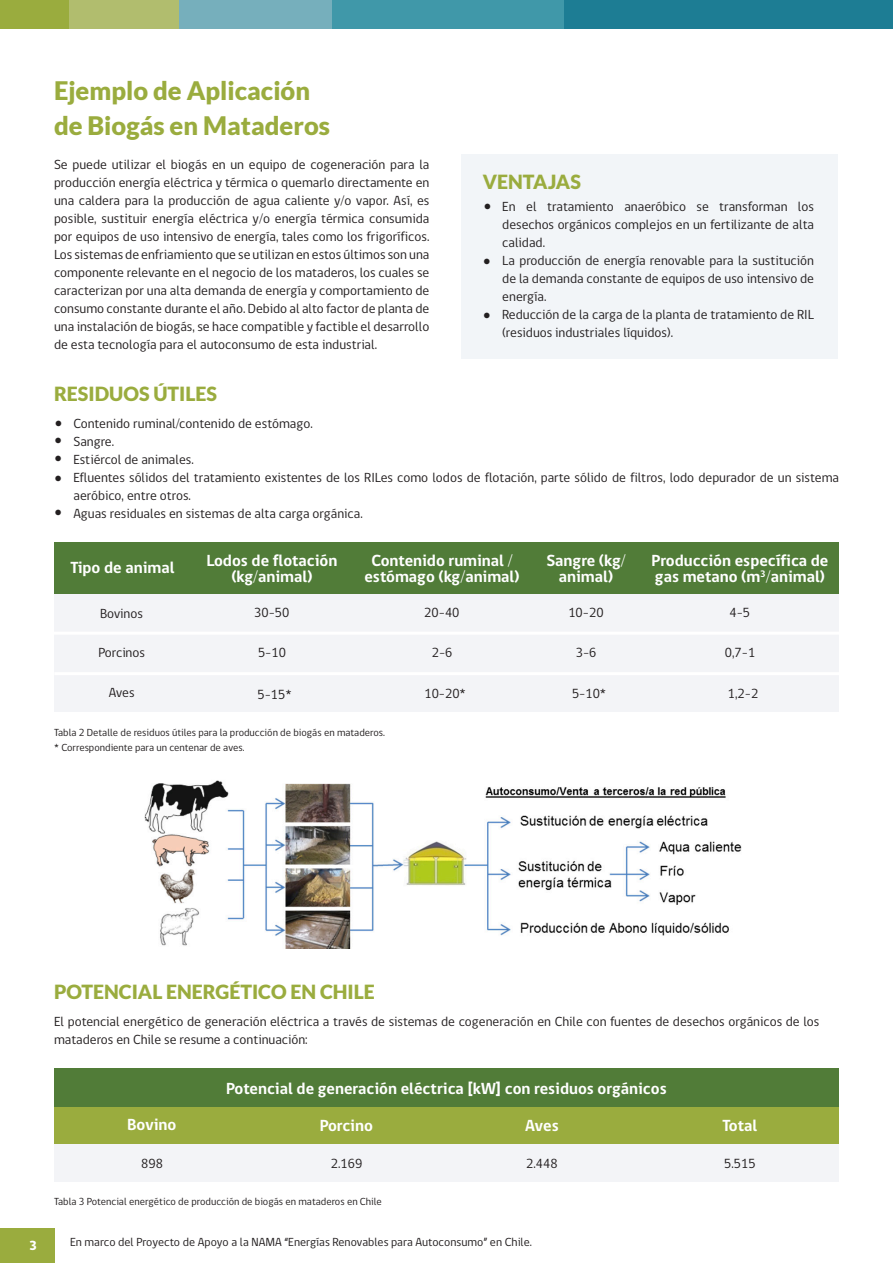
<style>
.page{position:relative;width:893px;height:1263px;background:#fff}
.page>*{position:absolute;margin:0;border:0;box-sizing:border-box;transform-origin:0 0}
.t1{font:900 25.5px/34.5px "Lato";color:#9aac3e}
.t2{font:21px "Minion Pro";color:#231f20}
.t3{font:900 19.5px "Lato";color:#9aac3e}
.t4{font:700 16.5px/16.5px "gob CL";color:#fff;text-align:center}
.t5{font:13.5px/18px "gob CL";color:#231f20;text-align:justify}
.t6{font:800 13.5px "gob CL";color:#fff}
.t7{font:12px "gob CL";color:#231f20}
.t8{font:10.5px "gob CL";color:#231f20}
</style>
<div class="page">
<div style="left:462px;top:154px;width:376px;height:204px;background:#f2f5f8"></div>
<div style="left:564px;top:0;width:329px;height:28px;background:#1d7d94"></div>
<div style="left:0;top:0;width:69px;height:28px;background:#9aac3e"></div>
<div style="left:179px;top:0;width:153px;height:28px;background:#76afbc"></div>
<div style="left:332px;top:0;width:232px;height:28px;background:#4098a9"></div>
<div style="left:69px;top:0;width:110px;height:28px;background:#b1bd6e"></div>
<div style="left:0;top:1228px;width:54px;height:35px;background:#9aac3e"></div>
<div style="left:54px;top:542px;width:785px;height:53px;background:#517c38"></div>
<div style="left:54px;top:594px;width:785px;height:118px;background:#f3f4f7"></div>
<hr style="left:54px;top:632px;width:799px;height:3px;background:#fff">
<hr style="left:54px;top:672px;width:799px;height:3px;background:#fff">
<div style="left:54px;top:1106px;width:785px;height:39px;background:#9aac3e"></div>
<div style="left:54px;top:1144px;width:785px;height:38px;background:#f3f4f7"></div>
<div style="left:54px;top:1068px;width:785px;height:39px;background:#517c38"></div>
<img style="left:145px;top:780px;width:597px;height:168px">
<p class="t1" style="left:54px;top:73px;width:278px">Ejemplo de Aplicación de Biogás en Mataderos</p>
<p class="t5" style="left:54px;top:155px;width:377px">Se puede utilizar el biogás en un equipo de cogeneración para la producción energía eléctrica y térmica o quemarlo directamente en una caldera para la producción de agua caliente y/o vapor. Así, es posible, sustituir energía eléctrica y/o energía térmica consumida por equipos de uso intensivo de energía, tales como los frigoríficos.<br>Los sistemas de enfriamiento que se utilizan en estos últimos son una componente relevante en el negocio de los mataderos, los cuales se caracterizan por una alta demanda de energía y comportamiento de consumo constante durante el año. Debido al alto factor de planta de una instalación de biogás, se hace compatible y factible el desarrollo de esta tecnología para el autoconsumo de esta industrial.</p>
<p class="t3" style="left:483px;top:170px;width:100px">VENTAJAS</p>
<p class="t5" style="left:502px;top:198px;width:313px">En el tratamiento anaeróbico se transforman los desechos orgánicos complejos en un fertilizante de alta calidad.</p>
<p class="t5" style="left:502px;top:252px;width:313px">La producción de energía renovable para la sustitución de la demanda constante de equipos de uso intensivo de energía.</p>
<p class="t5" style="left:502px;top:306px;width:313px">Reducción de la carga de la planta de tratamiento de RIL (residuos industriales líquidos).</p>
<p class="t2" style="left:483px;top:190px;width:10px">•</p>
<p class="t2" style="left:483px;top:245px;width:10px">•</p>
<p class="t2" style="left:483px;top:299px;width:10px">•</p>
<p class="t3" style="left:54px;top:382px;width:165px">RESIDUOS ÚTILES</p>
<p class="t5" style="left:73px;top:414px;width:241px">Contenido ruminal/contenido de estómago.</p>
<p class="t5" style="left:73px;top:432px;width:42px">Sangre.</p>
<p class="t5" style="left:73px;top:450px;width:122px">Estiércol de animales.</p>
<p class="t5" style="left:73px;top:468px;width:767px">Efluentes sólidos del tratamiento existentes de los RILes como lodos de flotación, parte sólido de filtros, lodo depurador de un sistema aeróbico, entre otros.</p>
<p class="t5" style="left:73px;top:504px;width:291px">Aguas residuales en sistemas de alta carga orgánica.</p>
<p class="t2" style="left:55px;top:407px;width:10px">•</p>
<p class="t2" style="left:54px;top:442px;width:10px">•</p>
<p class="t2" style="left:54px;top:424px;width:10px">•</p>
<p class="t2" style="left:54px;top:462px;width:10px">•</p>
<p class="t2" style="left:54px;top:496px;width:10px">•</p>
<p class="t4" style="left:71px;top:560px;width:105px">Tipo de animal</p>
<p class="t4" style="left:206px;top:552px;width:132px">Lodos de flotación (kg/animal)</p>
<p class="t5" style="left:100px;top:604px;width:44px">Bovinos</p>
<p class="t5" style="left:254px;top:604px;width:37px">30-50</p>
<p class="t5" style="left:258px;top:644px;width:29px">5-10</p>
<p class="t5" style="left:257px;top:685px;width:36px">5-15*</p>
<p class="t5" style="left:98px;top:643px;width:48px">Porcinos</p>
<p class="t5" style="left:109px;top:683px;width:27px">Aves</p>
<p class="t4" style="left:364px;top:552px;width:157px">Contenido ruminal / estómago (kg/animal)</p>
<p class="t4" style="left:546px;top:553px;width:81px">Sangre (kg/ animal)</p>
<p class="t4" style="left:651px;top:552px;width:178px;text-align:left">Producción específica de gas metano (m<sup>3</sup>/animal)</p>
<p class="t5" style="left:424px;top:604px;width:37px">20-40</p>
<p class="t5" style="left:432px;top:644px;width:22px">2-6</p>
<p class="t5" style="left:424px;top:685px;width:43px">10-20*</p>
<p class="t5" style="left:568px;top:604px;width:37px">10-20</p>
<p class="t5" style="left:576px;top:644px;width:22px">3-6</p>
<p class="t5" style="left:572px;top:685px;width:36px">5-10*</p>
<p class="t5" style="left:729px;top:604px;width:22px">4-5</p>
<p class="t5" style="left:725px;top:644px;width:32px">0,7-1</p>
<p class="t5" style="left:728px;top:685px;width:32px">1,2-2</p>
<p class="t8" style="left:54px;top:725px;width:332px">Tabla 2 Detalle de residuos útiles para la producción de biogás en mataderos.</p>
<p class="t8" style="left:54px;top:740px;width:192px">* Correspondiente para un centenar de aves.</p>
<p class="t3" style="left:54px;top:981px;width:322px">POTENCIAL ENERGÉTICO EN CHILE</p>
<p class="t5" style="left:54px;top:1013px;width:767px">El potencial energético de generación eléctrica a través de sistemas de cogeneración en Chile con fuentes de desechos orgánicos de los mataderos en Chile se resume a continuación:</p>
<p class="t4" style="left:226px;top:1080px;width:442px">Potencial de generación eléctrica [kW] con residuos orgánicos</p>
<p class="t4" style="left:127px;top:1117px;width:51px">Bovino</p>
<p class="t4" style="left:320px;top:1118px;width:55px">Porcino</p>
<p class="t5" style="left:141px;top:1155px;width:23px">898</p>
<p class="t8" style="left:54px;top:1194px;width:329px">Tabla 3 Potencial energético de producción de biogás en mataderos en Chile</p>
<p class="t4" style="left:525px;top:1118px;width:35px">Aves</p>
<p class="t4" style="left:723px;top:1118px;width:36px">Total</p>
<p class="t5" style="left:331px;top:1154px;width:33px">2.169</p>
<p class="t5" style="left:526px;top:1154px;width:33px">2.448</p>
<p class="t5" style="left:724px;top:1154px;width:33px">5.515</p>
<p class="t6" style="left:29px;top:1236px;width:9px">3</p>
<p class="t7" style="left:70px;top:1233px;width:463px">En marco del Proyecto de Apoyo a la NAMA “Energías Renovables para Autoconsumo” en Chile.</p>
</div>
